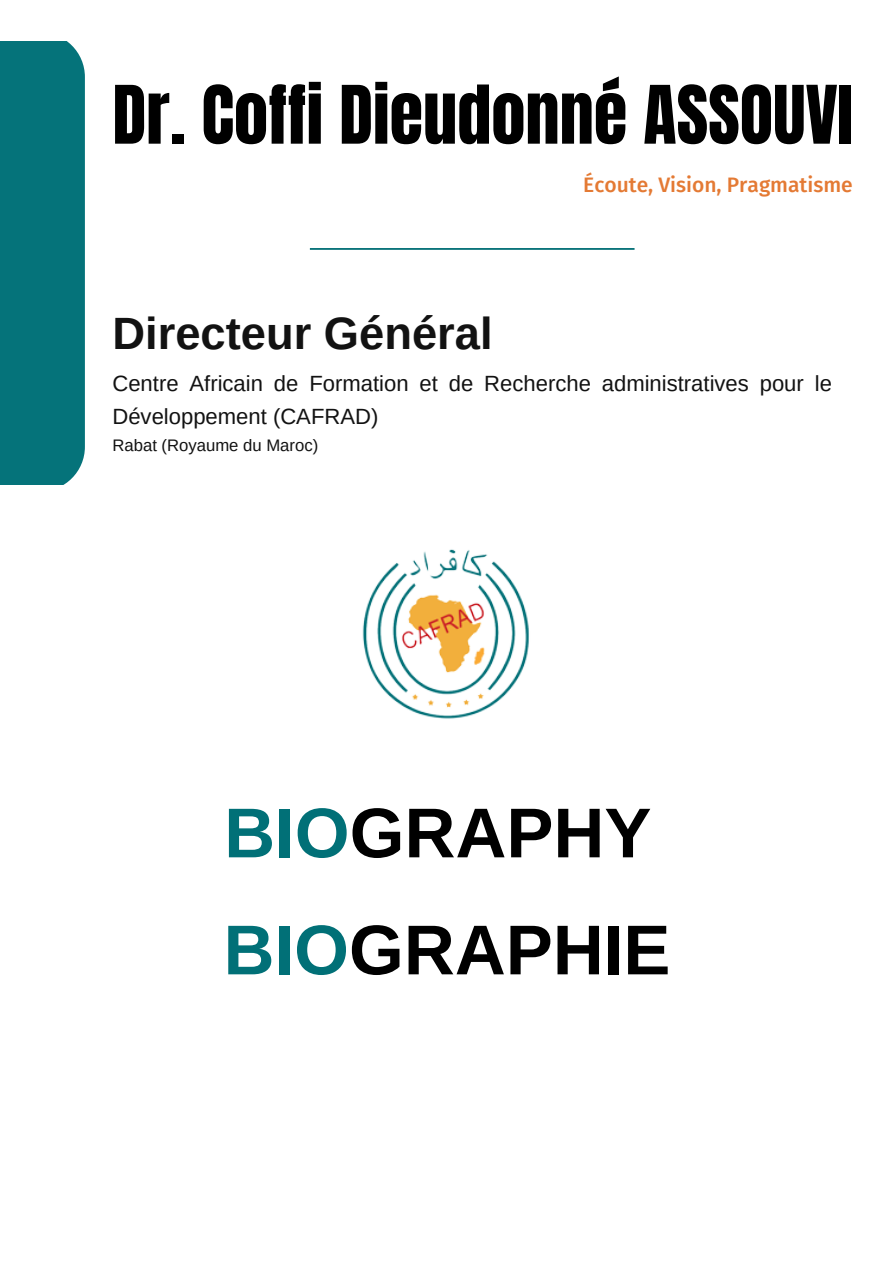
<style>
.page{position:relative;width:894px;height:1263px;background:#fff}
.page>*{position:absolute;margin:0;border:0;box-sizing:border-box;transform-origin:0 0}
.t1{font:700 70.5px "Arimo";color:#000}
.t2{font:68.55px "Anton";color:#000}
.t3{font:700 45.3px "Arimo";color:#121212}
.t4{font:22.05px/33px "Arimo";color:#121212}
.t5{font:500 21px "Fira Sans";color:#e47a34}
.t6{font:16.65px "Arimo";color:#121212}
.s1{color:#017077}
</style>
<div class="page">
<div style="left:0;top:42px;width:85px;height:443px;background:#05737a"></div>
<hr style="left:310px;top:248px;width:324px;height:2px;background:#006e75">
<img style="left:362px;top:549px;width:167px;height:170px">
<p class="t2" style="left:112px;top:66px;width:742px">Dr. Coffi Dieudonné ASSOUVI</p>
<p class="t5" style="left:583px;top:173px;width:271px">Écoute, Vision, Pragmatisme</p>
<p class="t3" style="left:112px;top:308px;width:381px">Directeur Général</p>
<p class="t4" style="left:112px;top:366px;width:720px">Centre Africain de Formation et de Recherche administratives pour le<br>Développement (CAFRAD)</p>
<p class="t6" style="left:112px;top:436px;width:207px">Rabat (Royaume du Maroc)</p>
<p class="t1" style="left:224px;top:793px;width:428px"><span class="s1">BIO</span>GRAPHY</p>
<p class="t1" style="left:223px;top:910px;width:448px"><span class="s1">BIO</span>GRAPHIE</p>
</div>
